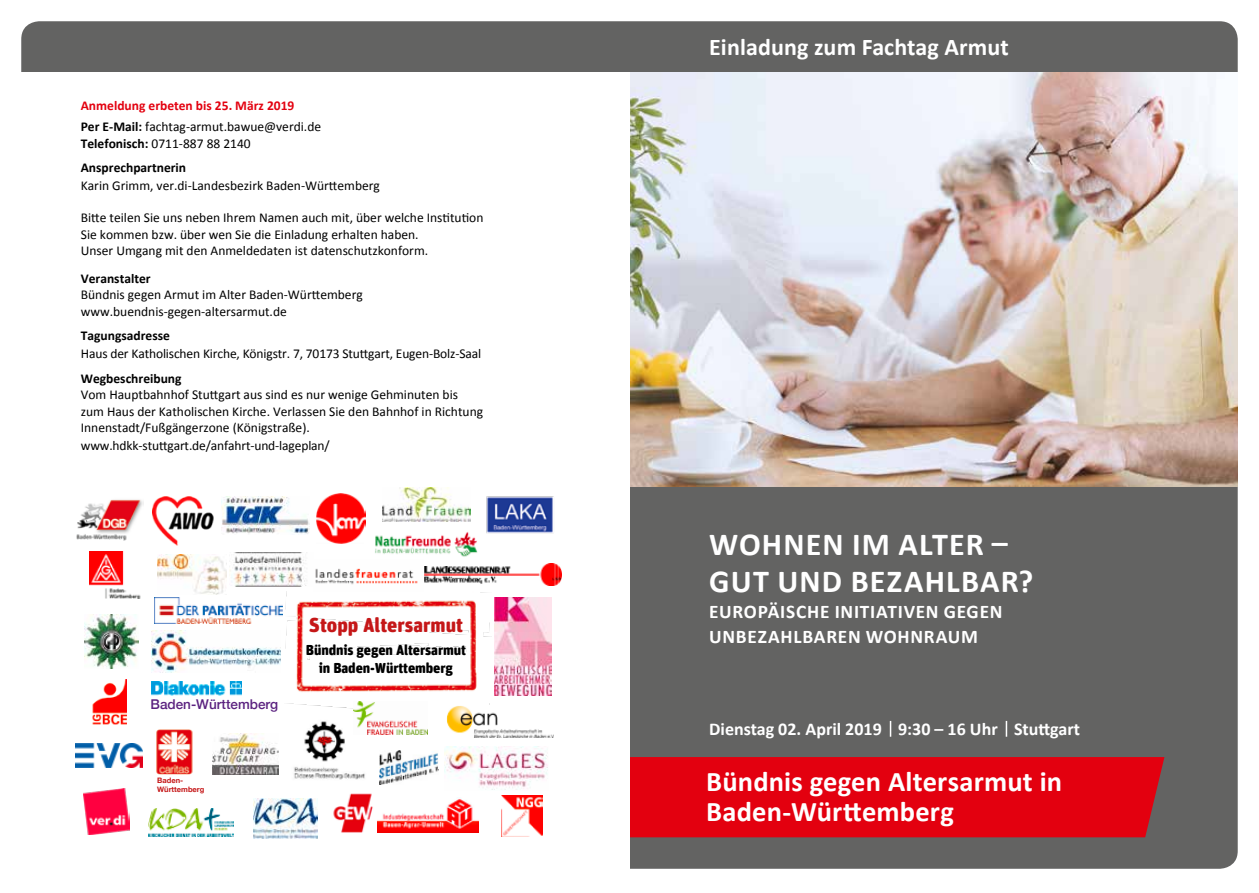
<style>
.page{position:relative;width:1259px;height:893px;background:#fff}
.page>*{position:absolute;margin:0;border:0;box-sizing:border-box;transform-origin:0 0}
.t1{font:700 32.1px/37px "Calibri";letter-spacing:.035em;color:#fff}
.t2{font:700 28.5px/30px "Calibri";letter-spacing:.005em;color:#fff}
.t3{font:700 24px "Calibri";letter-spacing:.005em;color:#fff}
.t4{font:900 20.1px "Unit Rounded OT";color:#c51718}
.t5{font:700 19.35px/25.8px "Calibri";letter-spacing:.035em;color:#fff}
.t6{font:700 18px "Calibri";color:#fff}
.t7{font:900 14.4px/18px "Unit Rounded OT";letter-spacing:-.01em;color:#000;text-align:center}
.t8{font:13.5px/16.5px "Calibri";color:#000}
.t9{font:700 13.5px/24.8px "Calibri";color:#000}
.t10{font:700 13.5px/20.7px "Calibri";color:#e3000f}
.t11{font:500 13.5px "Helvetica Neue";color:#5b2280}
.t12{font:700 7.5px/9px "Helvetica Neue";color:#c51718}
.s1{color:#000}
.s2{font-weight:400;color:#000}
.s3{font-weight:400}
</style>
<div class="page">
<div style="left:21px;top:21px;width:1216px;height:848px;background:#636362;border-radius:18px"></div>
<div style="left:629px;top:757px;width:535px;height:80px;background:#e3000f"></div>
<img style="left:629px;top:72px;width:608px;height:415px">
<div style="left:0;top:72px;width:629px;height:821px;background:#fff"></div>
<img style="left:285px;top:592px;width:207px;height:117px">
<img style="left:152px;top:496px;width:62px;height:50px">
<img style="left:157px;top:554px;width:69px;height:40px">
<img style="left:294px;top:721px;width:71px;height:59px">
<img style="left:212px;top:733px;width:67px;height:41px">
<img style="left:76px;top:744px;width:66px;height:24px">
<img style="left:85px;top:615px;width:54px;height:54px">
<img style="left:83px;top:788px;width:46px;height:47px">
<img style="left:77px;top:499px;width:66px;height:41px">
<img style="left:333px;top:793px;width:40px;height:40px">
<img style="left:377px;top:799px;width:101px;height:34px">
<img style="left:92px;top:679px;width:34px;height:46px">
<img style="left:90px;top:551px;width:66px;height:48px">
<img style="left:501px;top:796px;width:41px;height:40px">
<img style="left:149px;top:809px;width:85px;height:28px">
<img style="left:253px;top:799px;width:65px;height:39px">
<img style="left:353px;top:701px;width:74px;height:34px">
<img style="left:380px;top:751px;width:58px;height:33px">
<img style="left:446px;top:706px;width:108px;height:32px">
<img style="left:444px;top:747px;width:104px;height:43px">
<img style="left:495px;top:598px;width:56px;height:98px">
<img style="left:486px;top:496px;width:68px;height:38px">
<img style="left:316px;top:494px;width:50px;height:49px">
<img style="left:229px;top:553px;width:77px;height:33px">
<img style="left:222px;top:497px;width:88px;height:37px">
<img style="left:424px;top:564px;width:138px;height:21px">
<img style="left:154px;top:598px;width:129px;height:25px">
<img style="left:152px;top:682px;width:89px;height:14px">
<img style="left:152px;top:630px;width:128px;height:43px">
<img style="left:375px;top:532px;width:104px;height:34px">
<img style="left:315px;top:559px;width:109px;height:26px">
<img style="left:156px;top:729px;width:37px;height:46px">
<img style="left:382px;top:487px;width:88px;height:35px">
<svg style="left:890px;top:721px;width:1px;height:16px"></svg>
<svg style="left:1005px;top:721px;width:2px;height:16px"></svg>
<p class="t10" style="left:81px;top:96px;width:242px">Anmeldung erbeten bis 25. März 2019<br><span class="s1">Per E-Mail:</span> <span class="s2">fachtag-armut.bawue@verdi.de</span></p>
<p class="t9" style="left:81px;top:131px;width:171px">Telefonisch: <span class="s3">0711-887 88 2140<br></span>Ansprechpartnerin</p>
<p class="t8" style="left:81px;top:177px;width:301px">Karin Grimm, ver.di-Landesbezirk Baden-Württemberg</p>
<p class="t8" style="left:81px;top:209px;width:404px">Bitte teilen Sie uns neben Ihrem Namen auch mit, über welche Institution<br>Sie kommen bzw. über wen Sie die Einladung erhalten haben.<br>Unser Umgang mit den Anmeldedaten ist datenschutzkonform.</p>
<p class="t9" style="left:81px;top:266px;width:71px">Veranstalter</p>
<p class="t8" style="left:81px;top:287px;width:283px">Bündnis gegen Armut im Alter Baden-Württemberg www.buendnis-gegen-altersarmut.de</p>
<p class="t9" style="left:81px;top:324px;width:91px">Tagungsadresse</p>
<p class="t8" style="left:81px;top:346px;width:402px">Haus der Katholischen Kirche, Königstr. 7, 70173 Stuttgart, Eugen-Bolz-Saal</p>
<p class="t9" style="left:81px;top:366px;width:102px">Wegbeschreibung</p>
<p class="t8" style="left:81px;top:387px;width:404px">Vom Hauptbahnhof Stuttgart aus sind es nur wenige Gehminuten bis zum Haus der Katholischen Kirche. Verlassen Sie den Bahnhof in Richtung<br>Innenstadt/Fußgängerzone (Königstraße).</p>
<p class="t8" style="left:81px;top:438px;width:250px">www.hdkk-stuttgart.de/anfahrt-und-lageplan/</p>
<p class="t11" style="left:150px;top:694px;width:129px">Baden-Württemberg</p>
<p class="t12" style="left:157px;top:776px;width:49px">Baden-<br>Württemberg</p>
<h3 class="t4" style="left:309px;top:612px;width:156px">Stopp Altersarmut</h3>
<p class="t7" style="left:306px;top:640px;width:162px">Bündnis gegen Altersarmut in Baden-Württemberg</p>
<h3 class="t3" style="left:709px;top:31px;width:301px">Einladung zum Fachtag Armut</h3>
<h1 class="t1" style="left:709px;top:526px;width:325px">WOHNEN IM ALTER –<br>GUT UND BEZAHLBAR?</h1>
<h3 class="t5" style="left:709px;top:598px;width:295px">EUROPÄISCHE INITIATIVEN GEGEN<br>UNBEZAHLBAREN WOHNRAUM</h3>
<h3 class="t6" style="left:709px;top:718px;width:372px">Dienstag 02. April 2019 9:30 – 16 Uhr Stuttgart</h3>
<h2 class="t2" style="left:706px;top:767px;width:357px">Bündnis gegen Altersarmut in<br>Baden-Württemberg</h2>
</div>
